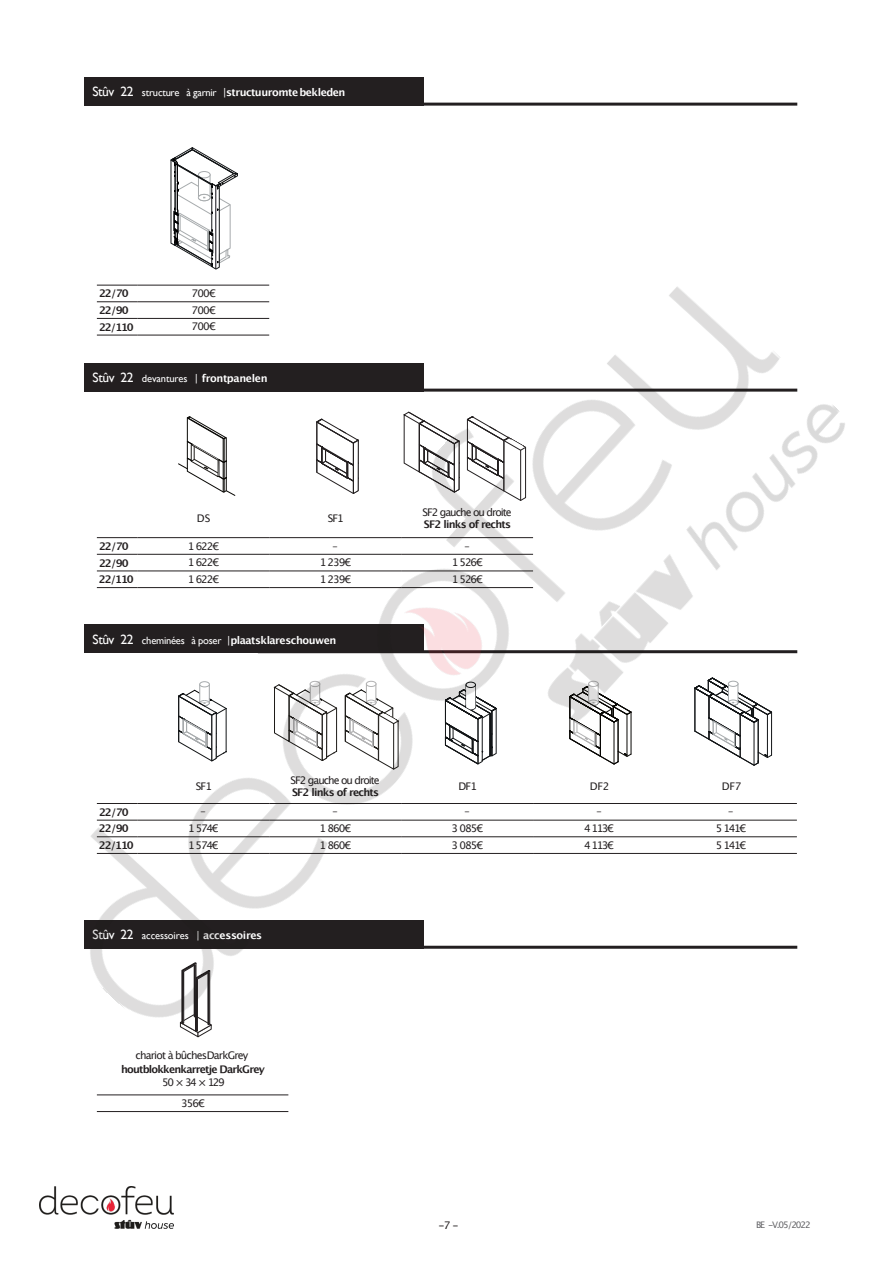
<style>
.page{position:relative;width:894px;height:1264px;background:#fff}
.page>*{position:absolute;margin:0;border:0;box-sizing:border-box;transform-origin:0 0}
.t1{font:10.5px "Lucida Grande";letter-spacing:-.095em;color:#231f20}
.t2{font:700 10.5px "Lucida Grande";letter-spacing:-.045em;color:#fff}
.t3{font:700 10.5px "Lucida Grande";letter-spacing:-.075em;color:#231f20}
.t4{font:10.5px "Gill Sans";letter-spacing:-.015em;color:#fff}
.t5{font:10.5px/20.4px "Lucida Grande";letter-spacing:-.14em;color:#231f20;text-align:center}
.t6{font:9px "Lucida Grande";letter-spacing:-.125em;color:#636366}
.s1{font-family:"Gill Sans";font-weight:400;font-size:13.5px}
.s2{font-family:"Gill Sans";font-weight:400}
.s3{font-weight:400}
.s4{font-size:13.5px}
.s5{font-family:"Lucida Grande"}
.s6{font-family:"Lucida Grande";font-weight:700}
</style>
<div class="page">
<div style="left:84px;top:77px;width:340px;height:28px;background:#231f20"></div>
<hr style="left:258px;top:103px;width:539px;height:3px;background:#231f20">
<hr style="left:97px;top:1111px;width:191px;height:1px;background:#231f20">
<svg style="left:171px;top:147px;width:67px;height:82px"></svg>
<img style="left:84px;top:229px;width:761px;height:867px">
<img style="left:40px;top:1186px;width:134px;height:42px">
<p class="t2" style="left:93px;top:88px;width:254px"><span class="s1">Stûv 22</span> <span class="s2">structure à garnir</span> <span class="s3">|</span>structuuromte bekleden</p>
<p class="t3" style="left:99px;top:289px;width:31px">22/70</p>
<p class="t1" style="left:191px;top:289px;width:26px">700€</p>
<p class="t3" style="left:99px;top:306px;width:31px">22/90</p>
<p class="t1" style="left:191px;top:305px;width:26px">700€</p>
<p class="t3" style="left:99px;top:322px;width:36px">22/110</p>
<p class="t1" style="left:191px;top:322px;width:26px">700€</p>
<p class="t2" style="left:93px;top:374px;width:176px"><span class="s1">Stûv 22</span> <span class="s2">devantures</span> <span class="s3">|</span> frontpanelen</p>
<p class="t1" style="left:197px;top:514px;width:15px">DS</p>
<p class="t1" style="left:328px;top:514px;width:18px">SF1</p>
<p class="t1" style="left:422px;top:507px;width:91px">SF2 gauche ou droite</p>
<p class="t3" style="left:424px;top:520px;width:88px">SF2 links of rechts</p>
<p class="t3" style="left:99px;top:542px;width:31px">22/70</p>
<p class="t1" style="left:188px;top:541px;width:33px">1 622€</p>
<p class="t1" style="left:332px;top:541px;width:7px">–</p>
<p class="t1" style="left:464px;top:541px;width:7px">–</p>
<p class="t3" style="left:99px;top:558px;width:31px">22/90</p>
<p class="t1" style="left:188px;top:558px;width:33px">1 622€</p>
<p class="t1" style="left:319px;top:558px;width:33px">1 239€</p>
<p class="t1" style="left:451px;top:558px;width:32px">1 526€</p>
<p class="t3" style="left:99px;top:575px;width:36px">22/110</p>
<p class="t1" style="left:188px;top:575px;width:33px">1 622€</p>
<p class="t1" style="left:319px;top:575px;width:33px">1 239€</p>
<p class="t1" style="left:451px;top:575px;width:32px">1 526€</p>
<p class="t2" style="left:93px;top:635px;width:245px"><span class="s1">Stûv 22</span> <span class="s2">cheminées à poser</span> <span class="s3">|</span>plaatsklareschouwen</p>
<p class="t1" style="left:196px;top:782px;width:18px">SF1</p>
<p class="t1" style="left:290px;top:775px;width:91px">SF2 gauche ou droite</p>
<p class="t3" style="left:292px;top:788px;width:88px">SF2 links of rechts</p>
<p class="t1" style="left:458px;top:782px;width:20px">DF1</p>
<p class="t1" style="left:589px;top:782px;width:21px">DF2</p>
<p class="t1" style="left:721px;top:782px;width:21px">DF7</p>
<p class="t3" style="left:99px;top:807px;width:31px">22/70</p>
<p class="t1" style="left:200px;top:807px;width:7px">–</p>
<p class="t1" style="left:332px;top:807px;width:7px">–</p>
<p class="t1" style="left:464px;top:807px;width:7px">–</p>
<p class="t1" style="left:596px;top:807px;width:7px">–</p>
<p class="t1" style="left:728px;top:807px;width:7px">–</p>
<p class="t3" style="left:99px;top:824px;width:31px">22/90</p>
<p class="t1" style="left:188px;top:824px;width:32px">1 574€</p>
<p class="t1" style="left:319px;top:824px;width:33px">1 860€</p>
<p class="t1" style="left:451px;top:824px;width:33px">3 085€</p>
<p class="t1" style="left:584px;top:824px;width:31px">4 113€</p>
<p class="t1" style="left:715px;top:824px;width:32px">5 141€</p>
<p class="t3" style="left:99px;top:841px;width:36px">22/110</p>
<p class="t1" style="left:188px;top:840px;width:32px">1 574€</p>
<p class="t1" style="left:319px;top:840px;width:33px">1 860€</p>
<p class="t1" style="left:451px;top:840px;width:33px">3 085€</p>
<p class="t1" style="left:584px;top:840px;width:31px">4 113€</p>
<p class="t1" style="left:715px;top:840px;width:32px">5 141€</p>
<p class="t4" style="left:93px;top:932px;width:171px"><span class="s4">Stûv 22</span> accessoires <span class="s5">|</span> <span class="s6">accessoires</span></p>
<p class="t1" style="left:136px;top:1051px;width:114px">chariot à bûchesDarkGrey</p>
<p class="t3" style="left:121px;top:1064px;width:145px">houtblokkenkarretje DarkGrey</p>
<p class="t5" style="left:162px;top:1073px;width:64px">50×34×129<br>356€</p>
<p class="t1" style="left:438px;top:1220px;width:21px">-7 -</p>
<p class="t6" style="left:756px;top:1221px;width:56px">BE -V.05/2022</p>
</div>
